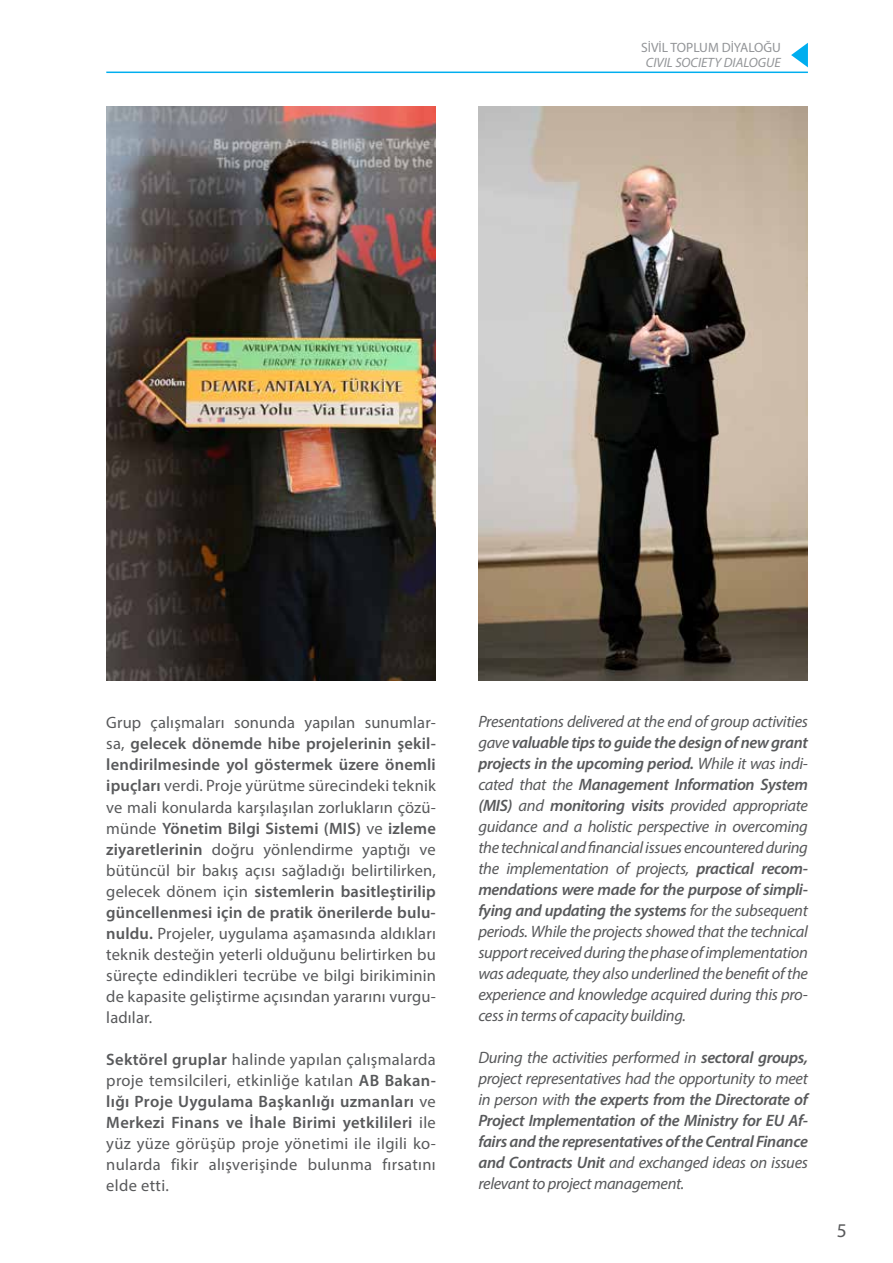
<style>
.page{position:relative;width:893px;height:1263px;background:#fff}
.page>*{position:absolute;margin:0;border:0;box-sizing:border-box;transform-origin:0 0}
.t1{font:19.5px "Myriad Pro";color:#58595b}
.t2{font:16.5px/21px "Myriad Pro";letter-spacing:.01em;color:#58595b;text-align:justify}
.t3{font:italic 16.5px/21px "Myriad Pro";letter-spacing:-.02em;color:#58595b;text-align:justify}
.t4{font:italic 600 16.5px/21px "Myriad Pro";letter-spacing:-.02em;color:#58595b;text-align:justify}
.t5{font:italic 13.5px "Myriad Pro";color:#939598}
.t6{font:13.5px "Myriad Pro";color:#939598}
.s1{font-weight:600}
.s2{font-weight:400}
</style>
<div class="page">
<hr style="left:106px;top:72px;width:702px;height:1px;background:#00aeef">
<svg style="left:791px;top:43px;width:17px;height:24px"></svg>
<img style="left:478px;top:106px;width:330px;height:574px">
<img style="left:106px;top:106px;width:330px;height:574px">
<p class="t6" style="left:641px;top:39px;width:141px">SİVİL TOPLUM DİYALOĞU</p>
<p class="t5" style="left:646px;top:54px;width:137px">CIVIL SOCIETY DIALOGUE</p>
<p class="t2" style="left:106px;top:712px;width:331px">Grup çalışmaları sonunda yapılan sunumlar&shy;sa, <span class="s1">gelecek dönemde hibe projelerinin şekil&shy;lendirilmesinde yol göstermek üzere önemli ipuçları</span> verdi. Proje yürütme sürecindeki teknik ve mali konularda karşılaşılan zorlukların çözü&shy;münde <span class="s1">Yönetim Bilgi Sistemi (MIS)</span> ve <span class="s1">izleme ziyaretlerinin</span> doğru yönlendirme yaptığı ve bütüncül bir bakış açısı sağladığı belirtilirken, gelecek dönem için <span class="s1">sistemlerin basitleştirilip güncellenmesi için de pratik önerilerde bulu&shy;nuldu.</span> Projeler, uygulama aşamasında aldıkları teknik desteğin yeterli olduğunu belirtirken bu süreçte edindikleri tecrübe ve bilgi birikiminin de kapasite geliştirme açısından yararını vurgu&shy;ladılar.</p>
<p class="t2" style="left:106px;top:1048px;width:331px"><span class="s1">Sektörel gruplar</span> halinde yapılan çalışmalarda proje temsilcileri, etkinliğe katılan <span class="s1">AB Bakan&shy;lığı Proje Uygulama Başkanlığı uzmanları</span> ve <span class="s1">Merkezi Finans ve İhale Birimi yetkilileri</span> ile yüz yüze görüşüp proje yönetimi ile ilgili ko&shy;nularda fikir alışverişinde bulunma fırsatını elde etti.</p>
<p class="t3" style="left:478px;top:710px;width:331px">Presentations delivered at the end of group activities gave <span class="s1">valuable tips to guide the design of new grant projects in the upcoming period.</span> While it was indi&shy;cated that the <span class="s1">Management Information System (MIS)</span> and <span class="s1">monitoring visits</span> provided appropriate guidance and a holistic perspective in overcoming the technical and financial issues encountered during the implementation of projects, <span class="s1">practical recom&shy;mendations were made for the purpose of simpli&shy;fying and updating the systems</span> for the subsequent periods. While the projects showed that the technical support received during the phase of implementation was adequate, they also underlined the benefit of the experience and knowledge acquired during this pro&shy;cess in terms of capacity building.</p>
<p class="t4" style="left:478px;top:1047px;width:331px"><span class="s2">During the activities performed in</span> sectoral groups, <span class="s2">project representatives had the opportunity to meet in person with</span> the experts from the Directorate of Project Implementation of the Ministry for EU Af&shy;fairs and the representatives of the Central Finance and Contracts Unit <span class="s2">and exchanged ideas on issues relevant to project management.</span></p>
<p class="t1" style="left:837px;top:1219px;width:12px">5</p>
</div>
